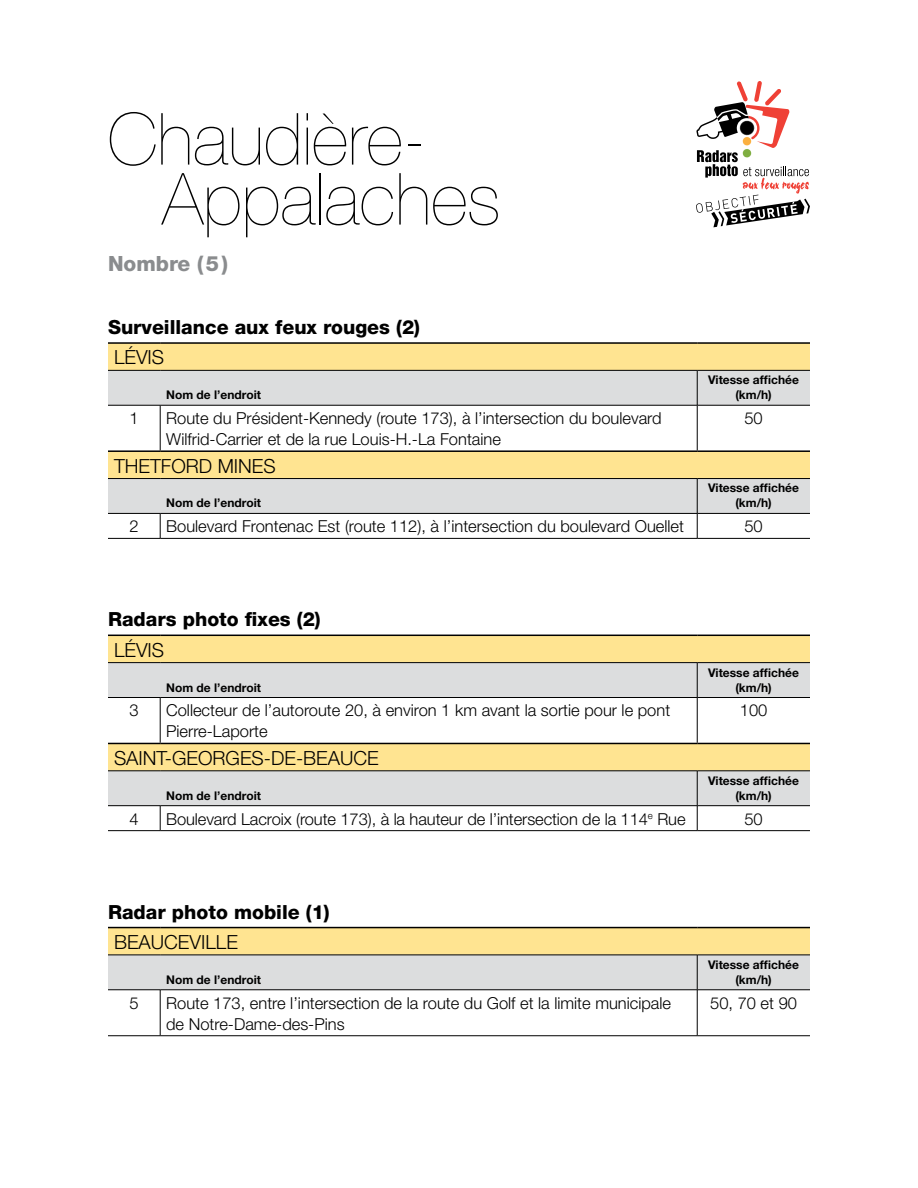
<style>
.page{position:relative;width:918px;height:1188px;background:#fff}
.page>*{position:absolute;margin:0;border:0;box-sizing:border-box;transform-origin:0 0}
.t1{font:200 72px/60px "Helvetica Neue";color:#000}
.t2{font:800 21px "Helvetica Neue";color:#8a8c8e}
.t3{font:800 19.5px "Helvetica Neue";color:#000}
.t4{font:300 19.5px "Helvetica Neue";color:#000}
.t5{font:300 16.5px/21px "Helvetica Neue";color:#000}
.t6{font:700 12px/15px "Helvetica Neue";color:#000;text-align:center}
</style>
<div class="page">
<div style="left:108px;top:344px;width:702px;height:26px;background:#ffe491"></div>
<svg style="left:108px;top:371px;width:702px;height:619px"></svg>
<hr style="left:160px;top:405px;width:1px;height:45px;background:#000">
<hr style="left:697px;top:405px;width:1px;height:45px;background:#000">
<svg style="left:160px;top:514px;width:1px;height:24px"></svg>
<svg style="left:697px;top:514px;width:1px;height:24px"></svg>
<hr style="left:160px;top:698px;width:1px;height:45px;background:#000">
<hr style="left:697px;top:698px;width:1px;height:45px;background:#000">
<svg style="left:160px;top:806px;width:1px;height:24px"></svg>
<svg style="left:697px;top:806px;width:1px;height:24px"></svg>
<hr style="left:160px;top:990px;width:1px;height:46px;background:#000">
<hr style="left:697px;top:990px;width:1px;height:46px;background:#000">
<hr style="left:108px;top:1035px;width:52px;height:1px;background:#000">
<hr style="left:160px;top:1035px;width:537px;height:1px;background:#000">
<hr style="left:697px;top:1035px;width:113px;height:1px;background:#000">
<hr style="left:697px;top:371px;width:1px;height:34px;background:#000">
<hr style="left:108px;top:405px;width:52px;height:1px;background:#000">
<hr style="left:160px;top:405px;width:537px;height:1px;background:#000">
<hr style="left:697px;top:405px;width:113px;height:1px;background:#000">
<hr style="left:697px;top:479px;width:1px;height:34px;background:#000">
<hr style="left:108px;top:513px;width:52px;height:1px;background:#000">
<hr style="left:160px;top:513px;width:537px;height:1px;background:#000">
<hr style="left:697px;top:513px;width:113px;height:1px;background:#000">
<hr style="left:108px;top:538px;width:52px;height:1px;background:#000">
<hr style="left:160px;top:538px;width:537px;height:1px;background:#000">
<hr style="left:697px;top:538px;width:113px;height:1px;background:#000">
<hr style="left:697px;top:663px;width:1px;height:34px;background:#000">
<hr style="left:108px;top:697px;width:52px;height:1px;background:#000">
<hr style="left:160px;top:697px;width:537px;height:1px;background:#000">
<hr style="left:697px;top:697px;width:113px;height:1px;background:#000">
<hr style="left:697px;top:771px;width:1px;height:34px;background:#000">
<hr style="left:108px;top:805px;width:52px;height:1px;background:#000">
<hr style="left:160px;top:805px;width:537px;height:1px;background:#000">
<hr style="left:697px;top:805px;width:113px;height:1px;background:#000">
<hr style="left:108px;top:830px;width:52px;height:1px;background:#000">
<hr style="left:160px;top:830px;width:537px;height:1px;background:#000">
<hr style="left:697px;top:830px;width:113px;height:1px;background:#000">
<hr style="left:697px;top:955px;width:1px;height:35px;background:#000">
<hr style="left:108px;top:990px;width:52px;height:1px;background:#000">
<hr style="left:160px;top:990px;width:537px;height:1px;background:#000">
<hr style="left:697px;top:990px;width:113px;height:1px;background:#000">
<hr style="left:108px;top:342px;width:52px;height:2px;background:#000">
<hr style="left:160px;top:342px;width:537px;height:2px;background:#000">
<hr style="left:697px;top:342px;width:113px;height:2px;background:#000">
<hr style="left:108px;top:635px;width:52px;height:1px;background:#000">
<hr style="left:160px;top:635px;width:537px;height:1px;background:#000">
<hr style="left:697px;top:635px;width:113px;height:1px;background:#000">
<hr style="left:108px;top:370px;width:52px;height:1px;background:#000">
<hr style="left:160px;top:370px;width:537px;height:1px;background:#000">
<hr style="left:697px;top:370px;width:113px;height:1px;background:#000">
<hr style="left:108px;top:478px;width:52px;height:1px;background:#000">
<hr style="left:160px;top:478px;width:537px;height:1px;background:#000">
<hr style="left:697px;top:478px;width:113px;height:1px;background:#000">
<hr style="left:108px;top:662px;width:52px;height:1px;background:#000">
<hr style="left:160px;top:662px;width:537px;height:1px;background:#000">
<hr style="left:697px;top:662px;width:113px;height:1px;background:#000">
<hr style="left:108px;top:771px;width:52px;height:1px;background:#000">
<hr style="left:160px;top:771px;width:537px;height:1px;background:#000">
<hr style="left:697px;top:771px;width:113px;height:1px;background:#000">
<hr style="left:108px;top:955px;width:52px;height:1px;background:#000">
<hr style="left:160px;top:955px;width:537px;height:1px;background:#000">
<hr style="left:697px;top:955px;width:113px;height:1px;background:#000">
<hr style="left:108px;top:743px;width:52px;height:1px;background:#000">
<hr style="left:160px;top:743px;width:537px;height:1px;background:#000">
<hr style="left:697px;top:743px;width:113px;height:1px;background:#000">
<hr style="left:108px;top:927px;width:52px;height:1px;background:#000">
<hr style="left:160px;top:927px;width:537px;height:1px;background:#000">
<hr style="left:697px;top:927px;width:113px;height:1px;background:#000">
<hr style="left:108px;top:450px;width:52px;height:2px;background:#000">
<hr style="left:160px;top:450px;width:537px;height:2px;background:#000">
<hr style="left:697px;top:450px;width:113px;height:2px;background:#000">
<svg style="left:696px;top:81px;width:114px;height:146px"></svg>
<h1 class="t1" style="left:162px;top:109px;width:340px;text-indent:-54px">Chaudière-<br>Appalaches</h1>
<p class="t2" style="left:108px;top:251px;width:121px">Nombre (5)</p>
<p class="t3" style="left:108px;top:315px;width:314px">Surveillance aux feux rouges (2)</p>
<p class="t4" style="left:114px;top:345px;width:42px">Lévis</p>
<p class="t6" style="left:166px;top:387px;width:96px">Nom de l’endroit</p>
<p class="t6" style="left:708px;top:372px;width:92px">Vitesse affichée (km/h)</p>
<p class="t5" style="left:130px;top:407px;width:11px">1</p>
<p class="t5" style="left:166px;top:407px;width:497px">Route du Président-Kennedy (route 173), à l’intersection du boulevard<br>Wilfrid-Carrier et de la rue Louis-H.-La Fontaine</p>
<p class="t5" style="left:744px;top:407px;width:20px">50</p>
<p class="t4" style="left:114px;top:454px;width:150px">Thetford Mines</p>
<p class="t6" style="left:166px;top:495px;width:96px">Nom de l’endroit</p>
<p class="t6" style="left:708px;top:480px;width:92px">Vitesse affichée (km/h)</p>
<p class="t5" style="left:130px;top:516px;width:11px">2</p>
<p class="t5" style="left:166px;top:516px;width:519px">Boulevard Frontenac Est (route 112), à l’intersection du boulevard Ouellet</p>
<p class="t5" style="left:744px;top:516px;width:20px">50</p>
<p class="t3" style="left:108px;top:608px;width:214px">Radars photo fixes (2)</p>
<p class="t4" style="left:114px;top:638px;width:42px">Lévis</p>
<p class="t6" style="left:166px;top:679px;width:96px">Nom de l’endroit</p>
<p class="t6" style="left:708px;top:664px;width:92px">Vitesse affichée (km/h)</p>
<p class="t5" style="left:130px;top:700px;width:11px">3</p>
<p class="t5" style="left:166px;top:700px;width:506px">Collecteur de l’autoroute 20, à environ 1 km avant la sortie pour le pont<br>Pierre-Laporte</p>
<p class="t5" style="left:740px;top:700px;width:29px">100</p>
<p class="t4" style="left:114px;top:746px;width:125px">Saint-Georges</p>
<p class="t4" style="left:264px;top:746px;width:90px">-de-Beauce</p>
<p class="t6" style="left:166px;top:788px;width:96px">Nom de l’endroit</p>
<p class="t6" style="left:708px;top:773px;width:92px">Vitesse affichée (km/h)</p>
<p class="t5" style="left:130px;top:808px;width:11px">4</p>
<p class="t5" style="left:166px;top:808px;width:521px">Boulevard Lacroix (route 173), à la hauteur de l’intersection de la 114<sup>e</sup> Rue</p>
<p class="t5" style="left:744px;top:808px;width:20px">50</p>
<p class="t3" style="left:108px;top:900px;width:223px">Radar photo mobile (1)</p>
<p class="t4" style="left:114px;top:930px;width:51px">Beauce</p>
<p class="t4" style="left:190px;top:930px;width:48px">ville</p>
<p class="t6" style="left:166px;top:972px;width:96px">Nom de l’endroit</p>
<p class="t6" style="left:708px;top:957px;width:92px">Vitesse affichée (km/h)</p>
<p class="t5" style="left:130px;top:992px;width:11px">5</p>
<p class="t5" style="left:166px;top:992px;width:506px">Route 173, entre l’intersection de la route du Golf et la limite municipale de Notre-Dame-des-Pins</p>
<p class="t5" style="left:710px;top:992px;width:88px">50, 70 et 90</p>
</div>
